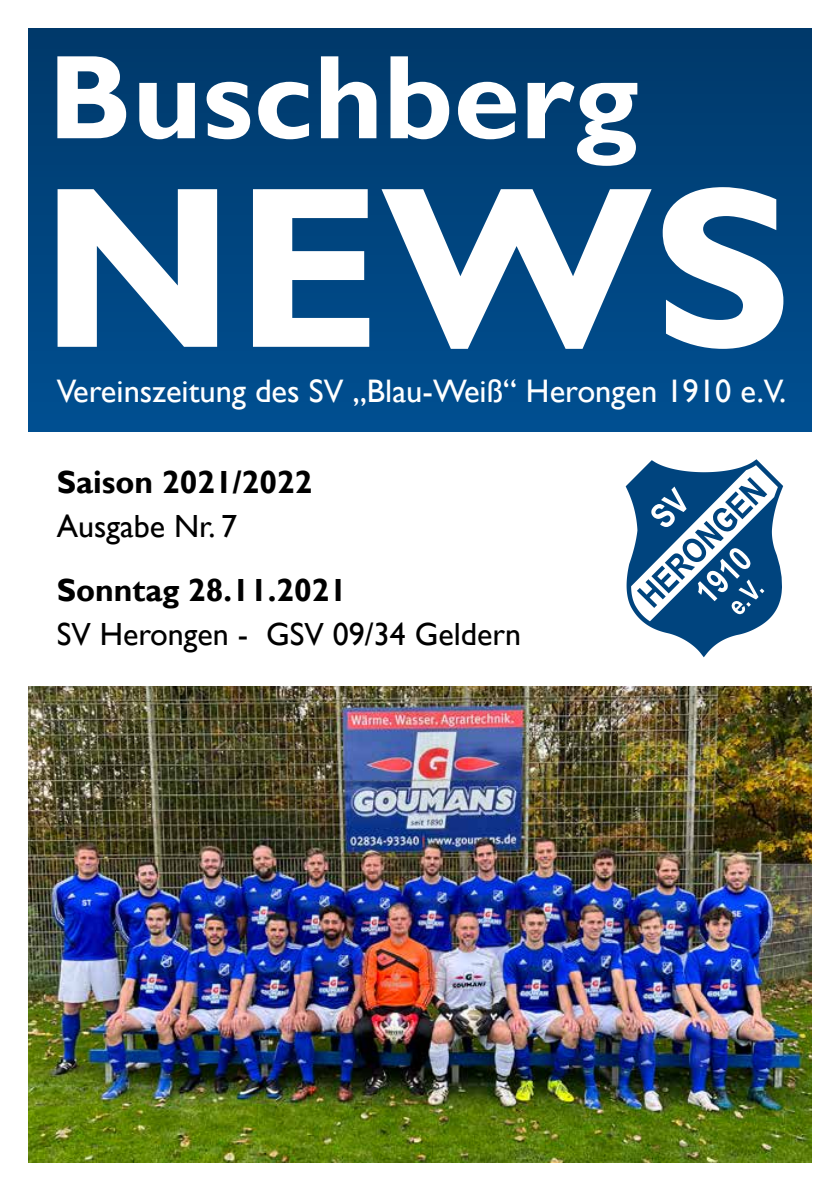
<style>
.page{position:relative;width:840px;height:1191px;background:#fff}
.page>*{position:absolute;margin:0;border:0;box-sizing:border-box;transform-origin:0 0}
.t1{font:700 231px "Gill Sans";color:#fff}
.t2{font:700 120px "Gill Sans";color:#fff}
.t3{font:32.4px "Gill Sans";color:#fff}
.t4{font:32px "Gill Sans";color:#000}
.t5{font:700 32px "Gill Sans";color:#000}
</style>
<div class="page">
<img style="left:28px;top:686px;width:783px;height:476px">
<div style="left:28px;top:28px;width:783px;height:403px;background:linear-gradient(to bottom,#00396a,#004f92)"></div>
<svg style="left:625px;top:459px;width:157px;height:198px"></svg>
<h2 class="t2" style="left:48px;top:26px;width:591px">Buschberg</h2>
<h1 class="t1" style="left:40px;top:130px;width:752px">NEWS</h1>
<p class="t3" style="left:57px;top:373px;width:730px">Vereinszeitung des SV „Blau-Weiß“ Herongen 1910 e.V.</p>
<p class="t5" style="left:57px;top:463px;width:257px">Saison 2021/2022</p>
<p class="t4" style="left:57px;top:507px;width:182px">Ausgabe Nr. 7</p>
<p class="t5" style="left:57px;top:570px;width:292px">Sonntag 28.11.2021</p>
<p class="t4" style="left:57px;top:615px;width:465px">SV Herongen - GSV 09/34 Geldern</p>
</div>
